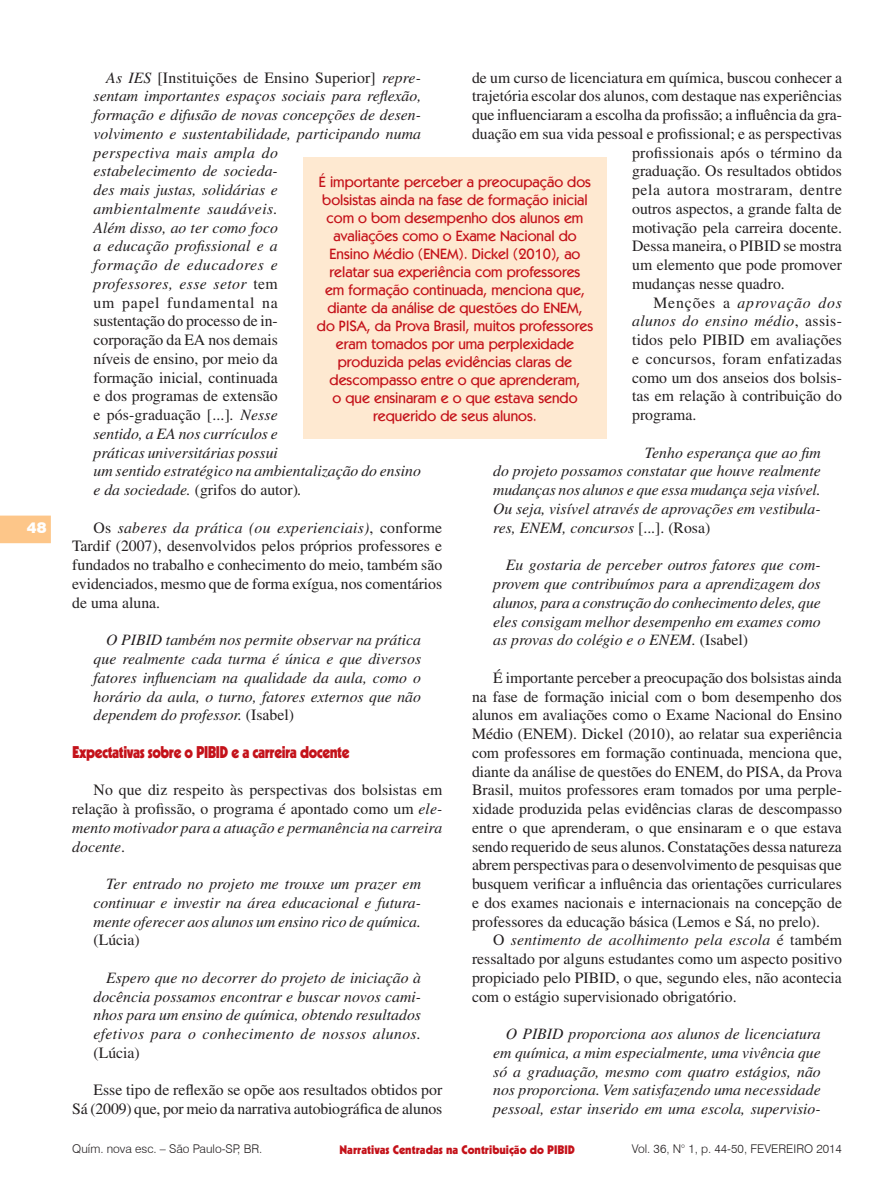
<style>
.page{position:relative;width:893px;height:1191px;background:#fff}
.page>*{position:absolute;margin:0;border:0;box-sizing:border-box;transform-origin:0 0}
.Seção{font:900 16.5px "Kabel";letter-spacing:-.03em;color:#c4121a;scale:.9 1}
.t1{font:15.75px/18.8px "Times";color:#231f20;text-align:justify}
.Citacao{font:italic 15.75px/18.8px "Times";color:#231f20;text-align:justify}
.t2{font:15.75px "Times";letter-spacing:.035em;color:#231f20}
.Olho{font:500 15px/18px "Kabel IT Cby BT";color:#c4121a;text-align:center}
.t3{font:900 15px "Swiss 721 BT";color:#fff}
.t4{font:300 12px "Swiss 721 BT";color:#231f20}
.t5{font:900 12px "Kabel";color:#c4121a}
.s1{font-style:normal}
.s2{font-style:italic}
</style>
<div class="page">
<svg style="left:0;top:515px;width:51px;height:28px"></svg>
<div style="left:303px;top:158px;width:304px;height:281px;background:#fee9d1"></div>
<p class="t3" style="left:27px;top:518px;width:21px">48</p>
<p class="Citacao" style="left:94px;top:68px;width:329px;text-align:left;text-indent:13px">As IES <span class="s1">[Instituições de Ensino Superior]</span> repre&shy;sentam importantes espaços sociais para reflexão, formação e difusão de novas concepções de desen&shy;volvimento e sustentabilidade, participando numa perspectiva mais ampla do<br>estabelecimento de socieda-<br>des mais justas, solidárias e<br>ambientalmente saudáveis.<br>Além disso, ao ter como foco<br>a educação profissional e a<br>formação de educadores e<br>professores, esse setor <span class="s1">tem<br>um papel fundamental na<br>sustentação do processo de in-<br>corporação da EA nos demais<br>níveis de ensino, por meio da<br>formação inicial, continuada<br>e dos programas de extensão<br>e pós-graduação [...]</span>. Nesse<br>sentido, a EA nos currículos e<br>práticas universitárias possui<br>um sentido estratégico na ambientalização do ensino e da sociedade. <span class="s1">(grifos do autor)</span>.</p>
<p class="t1" style="left:72px;top:518px;width:371px;text-indent:21px">Os <span class="s2">saberes da prática (ou experienciais)</span>, conforme Tardif (2007), desenvolvidos pelos próprios professores e fundados no trabalho e conhecimento do meio, também são evidenciados, mesmo que de forma exígua, nos comentários de uma aluna.</p>
<p class="Citacao" style="left:94px;top:630px;width:329px;text-indent:13px">O PIBID também nos permite observar na prática que realmente cada turma é única e que diversos fatores influenciam na qualidade da aula, como o horário da aula, o turno, fatores externos que não dependem do professor. <span class="s1">(Isabel)</span></p>
<p class="Seção" style="left:72px;top:741px;width:309px">Expectativas sobre o PIBID e a carreira docente</p>
<p class="t1" style="left:72px;top:780px;width:371px;text-indent:21px">No que diz respeito às perspectivas dos bolsistas em relação à profissão, o programa é apontado como um <span class="s2">ele&shy;mento motivador para a atuação e permanência na carreira docente</span>.</p>
<p class="Citacao" style="left:94px;top:874px;width:329px;text-indent:13px">Ter entrado no projeto me trouxe um prazer em continuar e investir na área educacional e futura&shy;mente oferecer aos alunos um ensino rico de química. <span class="s1">(Lúcia)</span></p>
<p class="Citacao" style="left:94px;top:968px;width:329px;text-indent:13px">Espero que no decorrer do projeto de iniciação à docência possamos encontrar e buscar novos cami&shy;nhos para um ensino de química, obtendo resultados efetivos para o conhecimento de nossos alunos. <span class="s1">(Lúcia)</span></p>
<p class="t1" style="left:72px;top:1080px;width:372px;text-align:right">Esse tipo de reflexão se opõe aos resultados obtidos por<br>Sá (2009) que, por meio da narrativa autobiográfica de alunos</p>
<p class="t1" style="left:472px;top:68px;width:371px">de um curso de licenciatura em química, buscou conhecer a</p>
<p class="t1" style="left:472px;top:87px;width:371px">trajetória escolar dos alunos, com destaque nas experiências</p>
<p class="t1" style="left:472px;top:105px;width:371px">que influenciaram a escolha da profissão; a influência da gra-</p>
<p class="t1" style="left:472px;top:124px;width:371px">duação em sua vida pessoal e profissional; e as perspectivas</p>
<p class="t1" style="left:632px;top:143px;width:211px">profissionais após o término da</p>
<p class="t1" style="left:632px;top:162px;width:211px">graduação. Os resultados obtidos</p>
<p class="t2" style="left:632px;top:181px;width:211px">pela autora mostraram, dentre</p>
<p class="t1" style="left:632px;top:199px;width:211px">outros aspectos, a grande falta de</p>
<p class="t1" style="left:632px;top:218px;width:211px">motivação pela carreira docente.</p>
<p class="t1" style="left:632px;top:237px;width:211px">Dessa maneira, o PIBID se mostra</p>
<p class="t1" style="left:632px;top:255px;width:211px">um elemento que pode promover</p>
<p class="t1" style="left:632px;top:274px;width:154px">mudanças nesse quadro.</p>
<p class="t1" style="left:632px;top:293px;width:211px;text-indent:21px">Menções a <span class="s2">aprovação dos alunos do ensino médio</span>, assis&shy;tidos pelo PIBID em avaliações e concursos, foram enfatizadas como um dos anseios dos bolsis&shy;tas em relação à contribuição do programa.</p>
<p class="Citacao" style="left:493px;top:443px;width:329px;text-indent:152px">Tenho esperança que ao fim do projeto possamos constatar que houve realmente mudanças nos alunos e que essa mudança seja visível.<br>Ou seja, visível através de aprovações em vestibula&shy;res, ENEM, concursos <span class="s1">[...]. (Rosa)</span></p>
<p class="Citacao" style="left:493px;top:555px;width:329px;text-indent:13px">Eu gostaria de perceber outros fatores que com&shy;provem que contribuímos para a aprendizagem dos alunos, para a construção do conhecimento deles, que eles consigam melhor desempenho em exames como as provas do colégio e o ENEM. <span class="s1">(Isabel)</span></p>
<p class="t1" style="left:472px;top:668px;width:371px;text-indent:21px">É importante perceber a preocupação dos bolsistas ainda na fase de formação inicial com o bom desempenho dos alunos em avaliações como o Exame Nacional do Ensino Médio (ENEM). Dickel (2010), ao relatar sua experiência com professores em formação continuada, menciona que, diante da análise de questões do ENEM, do PISA, da Prova Brasil, muitos professores eram tomados por uma perple&shy;xidade produzida pelas evidências claras de descompasso entre o que aprenderam, o que ensinaram e o que estava sendo requerido de seus alunos. Constatações dessa natureza abrem perspectivas para o desenvolvimento de pesquisas que busquem verificar a influência das orientações curriculares e dos exames nacionais e internacionais na concepção de professores da educação básica (Lemos e Sá, no prelo).</p>
<p class="t1" style="left:472px;top:930px;width:371px;text-indent:21px">O <span class="s2">sentimento de acolhimento pela escola</span> é também ressaltado por alguns estudantes como um aspecto positivo propiciado pelo PIBID, o que, segundo eles, não acontecia com o estágio supervisionado obrigatório.</p>
<p class="Citacao" style="left:493px;top:1024px;width:329px;text-indent:13px">O PIBID proporciona aos alunos de licenciatura em química, a mim especialmente, uma vivência que só a graduação, mesmo com quatro estágios, não nos proporciona. Vem satisfazendo uma necessidade pessoal, estar inserido em uma escola, supervisio-</p>
<p class="Olho" style="left:317px;top:172px;width:278px">É importante perceber a preocupação dos bolsistas ainda na fase de formação inicial com o bom desempenho dos alunos em avaliações como o Exame Nacional do Ensino Médio (ENEM). Dickel (2010), ao relatar sua experiência com professores<br>em formação continuada, menciona que, diante da análise de questões do ENEM, do PISA, da Prova Brasil, muitos professores eram tomados por uma perplexidade produzida pelas evidências claras de descompasso entre o que aprenderam,<br>o que ensinaram e o que estava sendo requerido de seus alunos.</p>
<p class="t4" style="left:72px;top:1141px;width:192px">Quím. nova esc. – São Paulo-SP, BR.</p>
<p class="t4" style="left:632px;top:1141px;width:212px">Vol. 36, N° 1, p. 44-50, FEVEREIRO 2014</p>
<p class="t5" style="left:339px;top:1141px;width:237px">Narrativas Centradas na Contribuição do PIBID</p>
</div>
